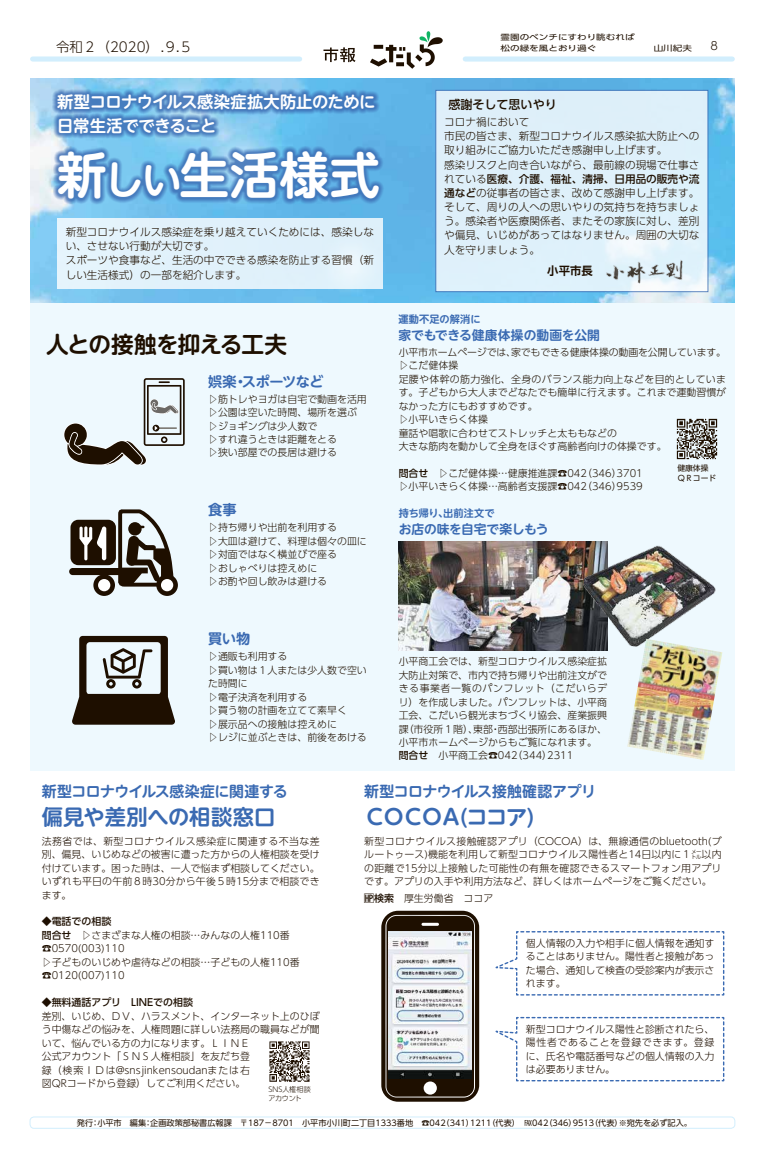
<style>
.page{position:relative;width:774px;height:1151px;background:#fff}
.page>*{position:absolute;margin:0;border:0;box-sizing:border-box;transform-origin:0 0}
.t1{font:700 49.6px "UD Shin M Go Pr 6 De";color:#fff}
.t2{font:700 22.7px "UD Shin M Go Pr 6 De";letter-spacing:-.04em;color:#1e0f00}
.t3{font:700 21.3px "UD Shin M Go Pr 6 De";color:#3a6ab2}
.t4{font:700 21.3px "UD Shin M Go Pr 6 De";letter-spacing:-.095em;color:#3a6ab2}
.t5{font:700 16.3px/23.5px "UD Shin M Go Pr 6 De";letter-spacing:-.02em;color:#fff}
.t6{font:700 14.9px "UD Shin M Go Pr 6 De";letter-spacing:-.03em;color:#3a6ab2}
.t7{font:700 14.2px "UD Shin M Go Pr 6 De";letter-spacing:-.03em;color:#3a6ab2}
.t8{font:300 13.5px "UD Shin Go Pr 6";color:#1e0f00}
.t9{font:700 12.8px "UD Shin M Go Pr 6 De";letter-spacing:-.005em;color:#3a6ab2}
.t10{font:500 12px "UD Shin Go Pr 6";color:#1e0f00}
.t11{font:700 11.3px "UD Shin Go Pr 6 De";color:#1e0f00}
.t12{font:300 11.3px "UD Shin Go Pr 6";color:#1e0f00}
.t13{font:300 10.6px/14.2px "UD Shin Go Pr 6";color:#1e0f00}
.t14{font:700 10.2px "UD Shin M Go Pr 6 De";letter-spacing:.01em;color:#3a6ab2}
.t15{font:300 9.9px/13.5px "UD Shin Go Pr 6";color:#1e0f00}
.t16{font:500 9.9px "UD Shin Go Pr 6";color:#1e0f00}
.t17{font:8.1px "UD Shin Go Pr 6";color:#1e0f00}
.t18{font:7.8px/9.9px "UD Shin Go Pr 6";color:#1e0f00}
.t19{font:7.7px "UD Shin Go Pr 6";color:#1e0f00;scale:1.25 1}
.t20{font:300 7.1px "UD Shin Go Pr 6";letter-spacing:.01em;color:#1e0f00}
.t21{font:300 7.1px "UD Shin Go Pr 6";letter-spacing:-.03em;color:#1e0f00}
.s1{font-size:39.7px}
.s2{font-weight:500}
.s3{font-family:"ap kodaira ver 1";font-weight:400}
.s4{font-family:"ap kodaira ver 1"}
</style>
<div class="page">
<div style="left:33px;top:56px;width:267px;height:6px;background:#d2eefd"></div>
<div style="left:465px;top:56px;width:267px;height:6px;background:#d2eefd"></div>
<svg style="left:323px;top:47px;width:33px;height:15px"></svg>
<svg style="left:370px;top:31px;width:73px;height:38px"></svg>
<div style="left:30px;top:1116px;width:705px;height:13px;border:1px solid #d2eefd;border-radius:4px"></div>
<img style="left:30px;top:79px;width:705px;height:224px">
<div style="left:30px;top:303px;width:705px;height:468px;background:#eef9fe"></div>
<svg style="left:64px;top:378px;width:121px;height:87px"></svg>
<svg style="left:156px;top:574px;width:22px;height:22px"></svg>
<div style="left:69px;top:568px;width:55px;height:7px;background:#1e0f00;border-radius:4px"></div>
<div style="left:70px;top:520px;width:46px;height:45px;background:#1e0f00;border-radius:8px"></div>
<div style="left:161px;top:579px;width:12px;height:12px;background:#fff;border-radius:50%"></div>
<svg style="left:93px;top:574px;width:22px;height:22px"></svg>
<div style="left:98px;top:579px;width:12px;height:12px;background:#fff;border-radius:50%"></div>
<svg style="left:80px;top:526px;width:26px;height:34px"></svg>
<svg style="left:116px;top:509px;width:59px;height:79px"></svg>
<svg style="left:72px;top:636px;width:103px;height:89px"></svg>
<img style="left:269px;top:1041px;width:41px;height:41px">
<div style="left:381px;top:911px;width:98px;height:191px;border:4px solid #1e0f00;border-radius:15px"></div>
<svg style="left:383px;top:913px;width:94px;height:186px"></svg>
<img style="left:389px;top:931px;width:82px;height:148px">
<svg style="left:495px;top:931px;width:230px;height:65px"></svg>
<svg style="left:495px;top:1016px;width:230px;height:66px"></svg>
<img style="left:676px;top:418px;width:42px;height:42px">
<img style="left:399px;top:541px;width:185px;height:110px">
<img style="left:584px;top:541px;width:132px;height:110px">
<img style="left:627px;top:639px;width:95px;height:121px">
<div style="left:52px;top:88px;width:328px;height:51px;background:#3a6ab2;opacity:.8"></div>
<div style="left:53px;top:146px;width:331px;height:59px;background:#3a6ab2;opacity:.8"></div>
<div style="left:57px;top:218px;width:325px;height:70px;background:#e1f1fb"></div>
<div style="left:435px;top:90px;width:273px;height:202px;background:#def0fa;border:1px solid #3a6ab2"></div>
<img style="left:606px;top:258px;width:79px;height:25px">
<h3 class="t8" style="left:56px;top:36px;width:136px">令和２)２０２０(.9.5</h3>
<h3 class="t5" style="left:57px;top:89px;width:320px">新型コロナウイルス感染症拡大防止のために日常生活でできること</h3>
<h1 class="t1" style="left:57px;top:133px;width:324px">新<span class="s1">しい</span>生活様式</h1>
<p class="t13" style="left:66px;top:225px;width:310px">新型コロナウイルス感染症を乗り越えていくためには、感染しない、させない行動が大切です。<br>スポーツや食事など、生活の中でできる感染を防止する習慣（新しい生活様式）の一部を紹介します。</p>
<h2 class="t2" style="left:46px;top:325px;width:242px">人との接触を抑える工夫</h2>
<h3 class="t7" style="left:208px;top:369px;width:117px">娯楽スポーツなど</h3>
<h3 class="t7" style="left:233px;top:369px;width:16px">・</h3>
<p class="t15" style="left:208px;top:392px;width:160px">▷筋トレやヨガは自宅で動画を活用▷公園は空いた時間、場所を選ぶ▷ジョギングは少人数で<br>▷すれ違うときは距離をとる<br>▷狭い部屋での長居は避ける</p>
<h3 class="t7" style="left:208px;top:498px;width:30px">食事</h3>
<p class="t15" style="left:208px;top:521px;width:160px">▷持ち帰りや出前を利用する<br>▷大皿は避けて、料理は個々の皿に▷対面ではなく横並びで座る<br>▷おしゃべりは控えめに<br>▷お酌や回し飲みは避ける</p>
<h3 class="t7" style="left:208px;top:627px;width:44px">買い物</h3>
<p class="t15" style="left:208px;top:649px;width:160px">▷通販も利用する<br>▷買い物は１人または少人数で空いた時間に<br>▷電子決済を利用する<br>▷買う物の計画を立てて素早く<br>▷展示品への接触は控えめに<br>▷レジに並ぶときは、前後をあける</p>
<p class="t19" style="left:501px;top:31px;width:109px">霊園のベンチにすわり眺むれば</p>
<p class="t19" style="left:501px;top:41px;width:78px">松の緑を風とおり過ぐ</p>
<p class="t19" style="left:654px;top:41px;width:32px">山川紀夫</p>
<p class="t12" style="left:710px;top:37px;width:9px">8</p>
<p class="t10" style="left:448px;top:95px;width:110px">感謝そして思いやり</p>
<p class="t13" style="left:444px;top:114px;width:257px">コロナ禍において<br>市民の皆さま、新型コロナウイルス感染拡大防止への取り組みにご協力いただき感謝申し上げます。<br>感染リスクと向き合いながら、最前線の現場で仕事されている<span class="s2">医療、介護、福祉、清掃、日用品の販売や流通など</span>の従事者の皆さま、改めて感謝申し上げます。そして、周りの人への思いやりの気持ちを持ちましょう。感染者や医療関係者、またその家族に対し、差別や偏見、いじめがあってはなりません。周囲の大切な人を守りましょう。</p>
<p class="t11" style="left:547px;top:261px;width:47px">小平市長</p>
<p class="t14" style="left:398px;top:310px;width:84px">運動不足の解消に</p>
<p class="t9" style="left:398px;top:324px;width:203px">家でもできる健康体操の動画を公開</p>
<p class="t15" style="left:511px;top:345px;width:217px">家でもできる健康体操の動画を公開しています。</p>
<p class="t15" style="left:399px;top:345px;width:329px">小平市ホームページでは、<br>▷こだ健体操<br>足腰や体幹の筋力強化、全身のバランス能力向上などを目的としています。子どもから大人までどなたでも簡単に行えます。これまで運動習慣がなかった方にもおすすめです。<br>▷小平いきらく体操<br>童話や唱歌に合わせてストレッチと太ももなどの<br>大きな筋肉を動かして全身をほぐす高齢者向けの体操です。</p>
<p class="t15" style="left:582px;top:466px;width:42px">)３４ ６３７０１(</p>
<p class="t18" style="left:677px;top:463px;width:40px">健康体操<br>ＱＲコード</p>
<p class="t15" style="left:399px;top:466px;width:176px"><span class="s2">問合せ</span>　▷こだ健体操…健康推進課☎０４２</p>
<p class="t15" style="left:582px;top:479px;width:41px">)３４ ６(</p>
<p class="t15" style="left:399px;top:479px;width:176px">▷小平いきらく体操…高齢者支援課☎０４２</p>
<p class="t15" style="left:617px;top:479px;width:28px">９５３９</p>
<p class="t14" style="left:399px;top:505px;width:98px">持ち帰り出前注文で</p>
<p class="t14" style="left:438px;top:505px;width:12px">、</p>
<p class="t9" style="left:399px;top:518px;width:151px">お店の味を自宅で楽しもう</p>
<p class="t15" style="left:399px;top:654px;width:210px;text-align:right">小平商工会では、新型コロナウイルス感染症拡大防止対策で、市内で持ち帰りや出前注文ができる事業者一覧のパンフレット（こだいらデリ）を作成しました。パンフレットは、小平商工会、こだいら観光まちづくり協会、産業振興西部出張所にあるほか、</p>
<p class="t15" style="left:399px;top:722px;width:81px">（課市役所１階）、</p>
<p class="t15" style="left:399px;top:735px;width:200px">小平市ホームページからもご覧になれます。</p>
<p class="t15" style="left:542px;top:749px;width:12px">２３１１(</p>
<p class="t15" style="left:473px;top:722px;width:21px">東部</p>
<p class="t15" style="left:490px;top:722px;width:11px">・</p>
<p class="t15" style="left:513px;top:749px;width:18px">)３４４</p>
<p class="t15" style="left:399px;top:749px;width:107px"><span class="s2">問合せ</span>　小平商工会☎０４２</p>
<h3 class="t6" style="left:42px;top:778px;width:247px">新型コロナウイルス感染症に関連する</h3>
<h3 class="t3" style="left:42px;top:798px;width:235px">偏見や差別への相談窓口</h3>
<p class="t15" style="left:42px;top:834px;width:279px;text-align:justify">法務省では、新型コロナウイルス感染症に関連する不当な差別、偏見、いじめなどの被害に遭った方からの人権相談を受け付けています。困った時は、一人で悩まず相談してください。いずれも平日の午前8時30分から午後5時15分まで相談できます。</p>
<p class="t15" style="left:42px;top:914px;width:259px"><span class="s2">◆電話での相談<br>問合せ</span>　▷さまざまな人権の相談…みんなの人権110番☎0570)003(110<br>▷子どものいじめや虐待などの相談…子どもの人権110番☎0120)007(110</p>
<p class="t16" style="left:42px;top:994px;width:153px">◆無料通話アプリ　LINEでの相談</p>
<p class="t15" style="left:42px;top:1009px;width:279px">差別、いじめ、ＤＶ、ハラスメント、インターネット上のひぼう中傷などの悩みを、人権問題に詳しい法務局の職員などが聞いて、悩んでいる方の力になります。ＬＩＮＥ<br>公式アカウント「ＳＮＳ人権相談」を友だち登<br>録（検索ＩＤは@snsjinkensoudanまたは右</p>
<p class="t20" style="left:268px;top:1084px;width:44px">SNS人権相談</p>
<p class="t15" style="left:42px;top:1076px;width:205px">図QRコードから登録）してご利用ください。</p>
<p class="t21" style="left:268px;top:1092px;width:35px">アカウント</p>
<h3 class="t6" style="left:364px;top:778px;width:233px">新型コロナウイルス接触確認アプリ</h3>
<h3 class="t4" style="left:364px;top:798px;width:172px">ＣＯＣＯＡ(ココア(</h3>
<p class="t15" style="left:364px;top:834px;width:359px;text-align:justify">新型コロナウイルス接触確認アプリ（COCOA）は、無線通信のbluetooth ブ(ルートゥース)機能を利用して新型コロナウイルス陽性者と14日以内に１㍍以内の距離で15分以上接触した可能性の有無を確認できるスマートフォン用アプリです。アプリの入手や利用方法など、詳しくはホームページをご覧ください。</p>
<p class="t15" style="left:364px;top:891px;width:130px"><span class="s3">H</span><span class="s2">検索</span>　厚生労働省　ココア</p>
<p class="t15" style="left:526px;top:936px;width:190px;text-align:justify">個人情報の入力や相手に個人情報を通知することはありません。陽性者と接触があった場合、通知して検査の受診案内が表示されます。</p>
<p class="t15" style="left:526px;top:1022px;width:190px;text-align:justify">新型コロナウイルス陽性と診断されたら、陽性者であることを登録できます。登録に、氏名や電話番号などの個人情報の入力は必要ありません。</p>
<p class="t17" style="left:573px;top:1116px;width:121px">９５１３（代表）※宛先を必ず記入。</p>
<p class="t17" style="left:77px;top:1116px;width:18px">発行</p>
<p class="t17" style="left:442px;top:1116px;width:34px">（341）</p>
<p class="t17" style="left:487px;top:1116px;width:51px">（代表）　<span class="s4">v</span>０４２</p>
<p class="t17" style="left:544px;top:1116px;width:34px">（３４ ６）</p>
<p class="t17" style="left:97px;top:1116px;width:50px">小平市　編集</p>
<p class="t17" style="left:150px;top:1116px;width:297px">企画政策部秘書広報課　〒187－8701　小平市小川町二丁目1333番地　☎042</p>
<p class="t17" style="left:470px;top:1116px;width:23px">1211</p>
<p class="t17" style="left:91px;top:1116px;width:10px">：</p>
<p class="t17" style="left:144px;top:1116px;width:10px">：</p>
</div>
